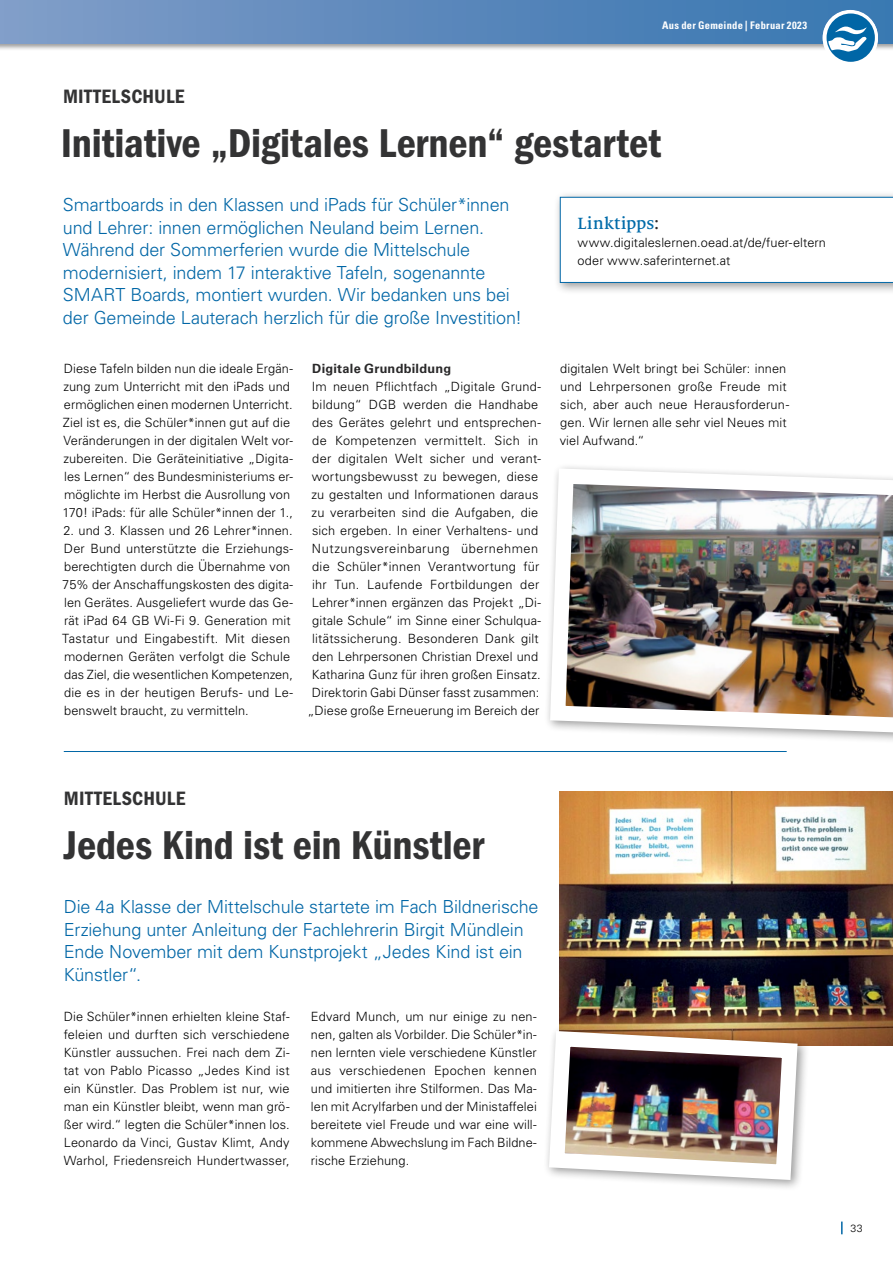
<style>
.page{position:relative;width:893px;height:1263px;background:#fff}
.page>*{position:absolute;margin:0;border:0;box-sizing:border-box;transform-origin:0 0}
.t1{font:600 40.5px "Franklin Gothic Cond ITC";letter-spacing:-.005em;color:#333334}
.t2{font:600 19.5px "Franklin Gothic Cond ITC";letter-spacing:.015em;color:#333334}
.t3{font:300 18px/22.5px "Univers LT Pro 45";letter-spacing:-.01em;color:#0066a6}
.t4{font:500 18px "Milo Serif Pro";letter-spacing:.01em;color:#006ba9}
.t5{font:300 12.75px/18px "Univers LT Pro 45";letter-spacing:.01em;color:#000}
.t6{font:700 12.75px "Univers LT Pro 65";letter-spacing:.02em;color:#292829}
.t7{font:700 condensed 10.5px "Univers LT Pro";letter-spacing:.025em;color:#fff}
.t8{font:300 10.5px "Univers LT Pro 45";color:#000}
.s1{color:#292829}
</style>
<div class="page">
<hr style="left:64px;top:751px;width:723px;height:1px;background:#0066a6">
<img style="left:560px;top:791px;width:333px;height:255px">
<div style="left:543px;top:1025px;width:266px;height:167px;background:#fff"></div>
<img style="left:547px;top:1023px;width:258px;height:165px">
<div style="left:554px;top:191px;width:339px;height:104px;background:#000;opacity:.4"></div>
<svg style="left:560px;top:197px;width:333px;height:86px"></svg>
<img style="left:547px;top:466px;width:346px;height:275px">
<div style="left:0;top:0;width:893px;height:51px;background:#000;opacity:.4"></div>
<div style="left:0;top:0;width:893px;height:43px;background:linear-gradient(to right,#809cc7,#3776b1)"></div>
<svg style="left:841px;top:1221px;width:2px;height:13px"></svg>
<svg style="left:823px;top:10px;width:55px;height:55px"></svg>
<div style="left:826px;top:14px;width:49px;height:48px;background:#0066a6;border-radius:50%"></div>
<svg style="left:828px;top:27px;width:39px;height:25px"></svg>
<h2 class="t2" style="left:63px;top:85px;width:123px">MITTELSCHULE</h2>
<p class="t7" style="left:662px;top:19px;width:147px">Aus der Gemeinde | Februar 2023</p>
<h1 class="t1" style="left:61px;top:119px;width:602px">Initiative „Digitales Lernen“ gestartet</h1>
<p class="t3" style="left:63px;top:193px;width:461px">Smartboards in den Klassen und iPads für Schüler*innen und Lehrer: innen ermöglichen Neuland beim Lernen.<br>Während der Sommerferien wurde die Mittelschule modernisiert, indem 17 interaktive Tafeln, sogenannte SMART Boards, montiert wurden. Wir bedanken uns bei der Gemeinde Lauterach herzlich für die große Investition!</p>
<p class="t5" style="left:62px;top:359px;width:232px">Diese Tafeln bilden nun die ideale Ergän&shy;zung zum Unterricht mit den iPads und ermöglichen einen modernen Unterricht.<br>Ziel ist es, die Schüler*innen gut auf die Veränderungen in der digitalen Welt vor&shy;zubereiten. Die Geräteinitiative „Digita&shy;les Lernen“ des Bundesministeriums er&shy;möglichte im Herbst die Ausrollung von 170! iPads: für alle Schüler*innen der 1.,</p>
<p class="t5" style="left:62px;top:521px;width:232px">2. und 3. Klassen und 26 Lehrer*innen.<br>Der Bund unterstützte die Erziehungs&shy;berechtigten durch die Übernahme von 75% der Anschaffungskosten des digita&shy;len Gerätes. Ausgeliefert wurde das Ge&shy;rät iPad 64 GB Wi-Fi 9. Generation mit Tastatur und Eingabestift. Mit diesen modernen Geräten verfolgt die Schule das Ziel, die wesentlichen Kompetenzen, die es in der heutigen Berufs- und Le&shy;benswelt braucht, zu vermitteln.</p>
<h3 class="t4" style="left:578px;top:213px;width:83px">Linktipps<span class="s1">:</span></h3>
<p class="t5" style="left:578px;top:233px;width:250px">www.digitaleslernen.oead.at/de/fuer-eltern oder www.saferinternet.at</p>
<p class="t6" style="left:312px;top:360px;width:140px">Digitale Grundbildung</p>
<p class="t5" style="left:307px;top:377px;width:235px;text-align:center">Im neuen Pflichtfach „Digitale Grund&shy;bildung“ DGB werden die Handhabe des Gerätes gelehrt und entsprechen&shy;de Kompetenzen vermittelt. Sich in der digitalen Welt sicher und verant&shy;wortungsbewusst zu bewegen, diese zu gestalten und Informationen daraus zu verarbeiten sind die Aufgaben, die sich ergeben. In einer Verhaltens- und Nutzungsvereinbarung übernehmen die Schüler*innen Verantwortung für ihr Tun. Laufende Fortbildungen der Lehrer*innen ergänzen das Projekt „Di&shy;gitale Schule“ im Sinne einer Schulqua&shy;litätssicherung. Besonderen Dank gilt den Lehrpersonen Christian Drexel und Katharina Gunz für ihren großen Einsatz.<br>Direktorin Gabi Dünser fasst zusammen: „Diese große Erneuerung im Bereich der</p>
<p class="t5" style="left:560px;top:359px;width:231px">digitalen Welt bringt bei Schüler: innen und Lehrpersonen große Freude mit sich, aber auch neue Herausforderun&shy;gen. Wir lernen alle sehr viel Neues mit viel Aufwand.“</p>
<h2 class="t2" style="left:64px;top:787px;width:123px">MITTELSCHULE</h2>
<h1 class="t1" style="left:64px;top:821px;width:422px">Jedes Kind ist ein Künstler</h1>
<h3 class="t3" style="left:64px;top:895px;width:476px">Die 4a Klasse der Mittelschule startete im Fach Bildnerische Erziehung unter Anleitung der Fachlehrerin Birgit Mündlein Ende November mit dem Kunstprojekt „Jedes Kind ist ein Künstler“.</h3>
<p class="t5" style="left:64px;top:1007px;width:227px;text-align:justify">Die Schüler*innen erhielten kleine Staf&shy;feleien und durften sich verschiedene Künstler aussuchen. Frei nach dem Zi&shy;tat von Pablo Picasso „Jedes Kind ist ein Künstler. Das Problem ist nur, wie man ein Künstler bleibt, wenn man grö&shy;ßer wird.“ legten die Schüler*innen los.<br>Leonardo da Vinci, Gustav Klimt, Andy Warhol, Friedensreich Hundertwasser,</p>
<p class="t5" style="left:311px;top:1007px;width:227px;text-align:justify">Edvard Munch, um nur einige zu nen&shy;nen, galten als Vorbilder. Die Schüler*in&shy;nen lernten viele verschiedene Künstler aus verschiedenen Epochen kennen und imitierten ihre Stilformen. Das Ma&shy;len mit Acrylfarben und der Ministaffelei bereitete viel Freude und war eine will&shy;kommene Abwechslung im Fach Bildne&shy;rische Erziehung.</p>
<p class="t8" style="left:850px;top:1221px;width:14px">33</p>
</div>
